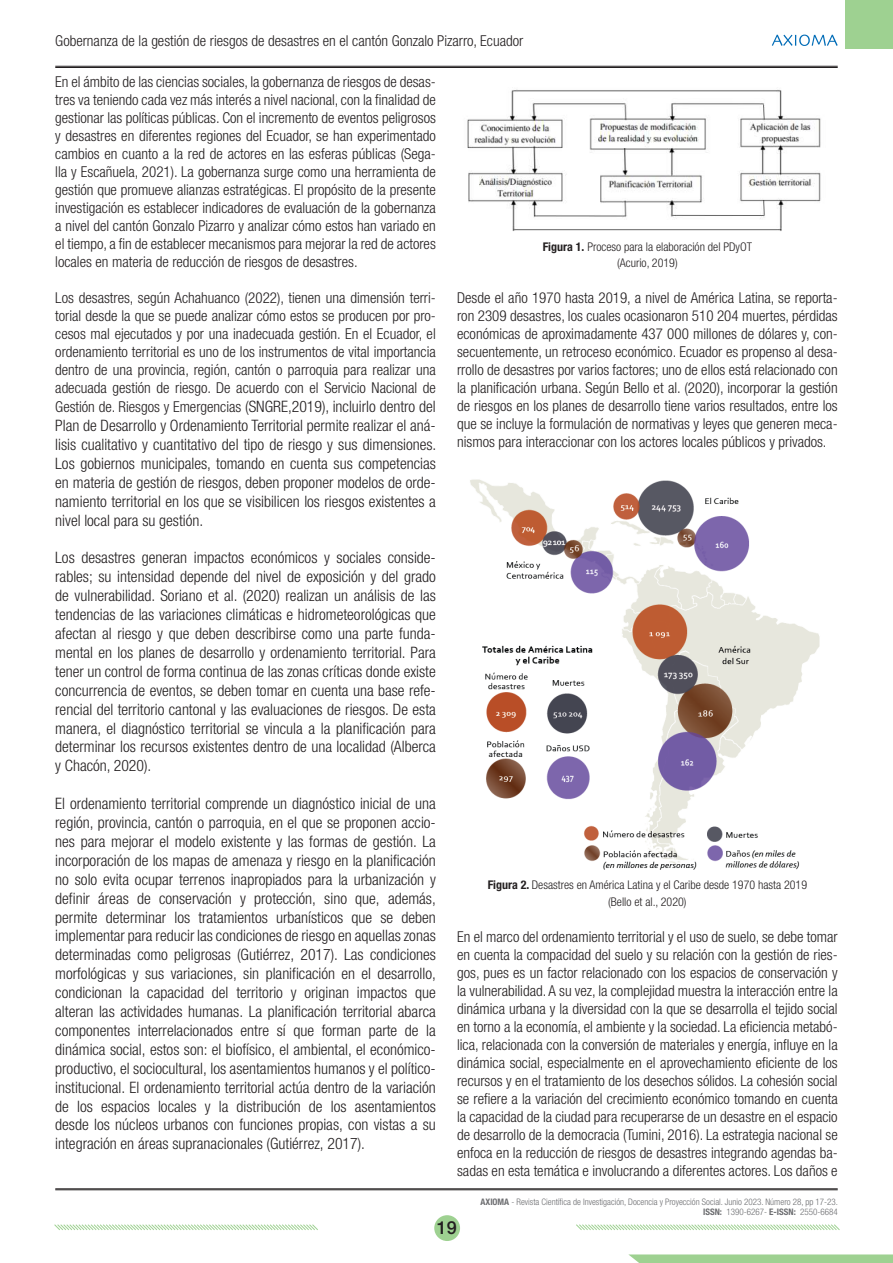
<style>
.page{position:relative;width:893px;height:1263px;background:#fff}
.page>*{position:absolute;margin:0;border:0;box-sizing:border-box;transform-origin:0 0}
.t1{font:500 18px "Helvetica Neue LT Std";color:#231f20}
.CONTENIDO{font:300 condensed 15.75px/18.9px "Helvetica Neue LT Std";color:#231f20;text-align:justify}
.CONTENIDO-2{font:300 condensed 15px/18px "Helvetica Neue LT Std";color:#231f20;text-align:justify}
.TITULOS_DE_TABLAS_O{font:300 condensed 12px "Helvetica Neue LT Std";color:#231f20}
.CONTENIDO-3{font:300 condensed 12px "Helvetica Neue LT Std";color:#231f20}
.t2{font:300 condensed 9px/10.8px "Helvetica Neue LT Std";color:#6c6d70;text-align:right}
.s1{font-size:15px}
.s2{font-weight:700}
</style>
<div class="page">
<div style="left:434px;top:1215px;width:26px;height:26px;background:#9ed191;border-radius:50%"></div>
<svg style="left:54px;top:1224px;width:786px;height:6px"></svg>
<svg style="left:628px;top:1254px;width:265px;height:9px"></svg>
<div style="left:845px;top:0;width:48px;height:49px;background:#9ed191"></div>
<svg style="left:772px;top:35px;width:66px;height:11px"></svg>
<hr style="left:55px;top:66px;width:783px;height:1px;background:#231f20">
<hr style="left:55px;top:67px;width:783px;height:1px;background:#231f20">
<hr style="left:55px;top:1188px;width:783px;height:1px;background:#231f20">
<hr style="left:55px;top:1189px;width:783px;height:1px;background:#231f20">
<img style="left:467px;top:89px;width:354px;height:142px">
<img style="left:470px;top:479px;width:350px;height:391px">
<p class="CONTENIDO-2" style="left:55px;top:31px;width:469px">Gobernanza de la gestión de riesgos de desastres en el cantón Gonzalo Pizarro, Ecuador</p>
<p class="CONTENIDO-2" style="left:55px;top:73px;width:382px">En el ámbito de las ciencias sociales, la gobernanza de riesgos de desas&shy;tres va teniendo cada vez más interés a nivel nacional, con la finalidad de gestionar las políticas públicas. Con el incremento de eventos peligrosos y desastres en diferentes regiones del Ecuador, se han experimentado cambios en cuanto a la red de actores en las esferas públicas (Sega&shy;lla y Escañuela, 2021). La gobernanza surge como una herramienta de gestión que promueve alianzas estratégicas. El propósito de la presente investigación es establecer indicadores de evaluación de la gobernanza a nivel del cantón Gonzalo Pizarro y analizar cómo estos han variado en el tiempo, a fin de establecer mecanismos para mejorar la red de actores locales en materia de reducción de riesgos de desastres.</p>
<p class="CONTENIDO-2" style="left:55px;top:289px;width:382px">Los desastres, según Achahuanco (2022), tienen una dimensión terri&shy;torial desde la que se puede analizar cómo estos se producen por pro&shy;cesos mal ejecutados y por una inadecuada gestión. En el Ecuador, el ordenamiento territorial es uno de los instrumentos de vital importancia dentro de una provincia, región, cantón o parroquia para realizar una adecuada gestión de riesgo. De acuerdo con el Servicio Nacional de</p>
<p class="CONTENIDO" style="left:55px;top:397px;width:383px"><span class="s1">Gestión de. Riesgos y Emergencias</span> (SNGRE,2019), incluirlo dentro del Plan de Desarrollo y Ordenamiento Territorial permite realizar el aná&shy;lisis cualitativo y cuantitativo del tipo de riesgo y sus dimensiones.<br>Los gobiernos municipales, tomando en cuenta sus competencias en materia de gestión de riesgos, deben proponer modelos de orde&shy;namiento territorial en los que se visibilicen los riesgos existentes a nivel local para su gestión.</p>
<p class="CONTENIDO" style="left:55px;top:548px;width:382px">Los desastres generan impactos económicos y sociales conside&shy;rables; su intensidad depende del nivel de exposición y del grado de vulnerabilidad. Soriano et al. (2020) realizan un análisis de las tendencias de las variaciones climáticas e hidrometeorológicas que afectan al riesgo y que deben describirse como una parte funda&shy;mental en los planes de desarrollo y ordenamiento territorial. Para tener un control de forma continua de las zonas críticas donde existe concurrencia de eventos, se deben tomar en cuenta una base refe&shy;rencial del territorio cantonal y las evaluaciones de riesgos. De esta manera, el diagnóstico territorial se vincula a la planificación para determinar los recursos existentes dentro de una localidad (Alberca y Chacón, 2020).</p>
<p class="CONTENIDO" style="left:55px;top:794px;width:382px">El ordenamiento territorial comprende un diagnóstico inicial de una región, provincia, cantón o parroquia, en el que se proponen accio&shy;nes para mejorar el modelo existente y las formas de gestión. La incorporación de los mapas de amenaza y riesgo en la planificación no solo evita ocupar terrenos inapropiados para la urbanización y definir áreas de conservación y protección, sino que, además, permite determinar los tratamientos urbanísticos que se deben implementar para reducir las condiciones de riesgo en aquellas zonas determinadas como peligrosas (Gutiérrez, 2017). Las condiciones morfológicas y sus variaciones, sin planificación en el desarrollo, condicionan la capacidad del territorio y originan impactos que alteran las actividades humanas. La planificación territorial abarca componentes interrelacionados entre sí que forman parte de la dinámica social, estos son: el biofísico, el ambiental, el económico&shy;productivo, el sociocultural, los asentamientos humanos y el político&shy;institucional. El ordenamiento territorial actúa dentro de la variación de los espacios locales y la distribución de los asentamientos desde los núcleos urbanos con funciones propias, con vistas a su integración en áreas supranacionales (Gutiérrez, 2017).</p>
<p class="CONTENIDO-3" style="left:543px;top:240px;width:211px"><span class="s2">Figura 1.</span> Proceso para la elaboración del PDyOT</p>
<p class="TITULOS_DE_TABLAS_O" style="left:617px;top:256px;width:62px">(Acurio, 2019)</p>
<p class="CONTENIDO-2" style="left:457px;top:288px;width:382px">Desde el año 1970 hasta 2019, a nivel de América Latina, se reporta&shy;ron 2309 desastres, los cuales ocasionaron 510 204 muertes, pérdidas económicas de aproximadamente 437 000 millones de dólares y, con&shy;secuentemente, un retroceso económico. Ecuador es propenso al desa&shy;rrollo de desastres por varios factores; uno de ellos está relacionado con la planificación urbana. Según Bello et al. (2020), incorporar la gestión de riesgos en los planes de desarrollo tiene varios resultados, entre los que se incluye la formulación de normativas y leyes que generen meca&shy;nismos para interaccionar con los actores locales públicos y privados.</p>
<p class="TITULOS_DE_TABLAS_O" style="left:488px;top:878px;width:321px"><span class="s2">Figura 2.</span> Desastres en América Latina y el Caribe desde 1970 hasta 2019</p>
<p class="TITULOS_DE_TABLAS_O" style="left:608px;top:894px;width:80px">(Bello et al., 2020)</p>
<p class="CONTENIDO-2" style="left:457px;top:927px;width:382px">En el marco del ordenamiento territorial y el uso de suelo, se debe tomar en cuenta la compacidad del suelo y su relación con la gestión de ries&shy;gos, pues es un factor relacionado con los espacios de conservación y la vulnerabilidad. A su vez, la complejidad muestra la interacción entre la dinámica urbana y la diversidad con la que se desarrolla el tejido social en torno a la economía, el ambiente y la sociedad. La eficiencia metabó&shy;lica, relacionada con la conversión de materiales y energía, influye en la dinámica social, especialmente en el aprovechamiento eficiente de los recursos y en el tratamiento de los desechos sólidos. La cohesión social se refiere a la variación del crecimiento económico tomando en cuenta la capacidad de la ciudad para recuperarse de un desastre en el espacio de desarrollo de la democracia (Tumini, 2016). La estrategia nacional se enfoca en la reducción de riesgos de desastres integrando agendas ba&shy;sadas en esta temática e involucrando a diferentes actores. Los daños e</p>
<p class="t2" style="left:480px;top:1196px;width:359px"><span class="s2">AXIOMA</span> - Revista Científica de Investigación, Docencia y Proyección Social. Junio 2023. Número 28, pp 17-23.<br><span class="s2">ISSN:</span> 1390-6267- <span class="s2">E-ISSN:</span> 2550-6684</p>
<p class="t1" style="left:437px;top:1216px;width:22px">19</p>
</div>
